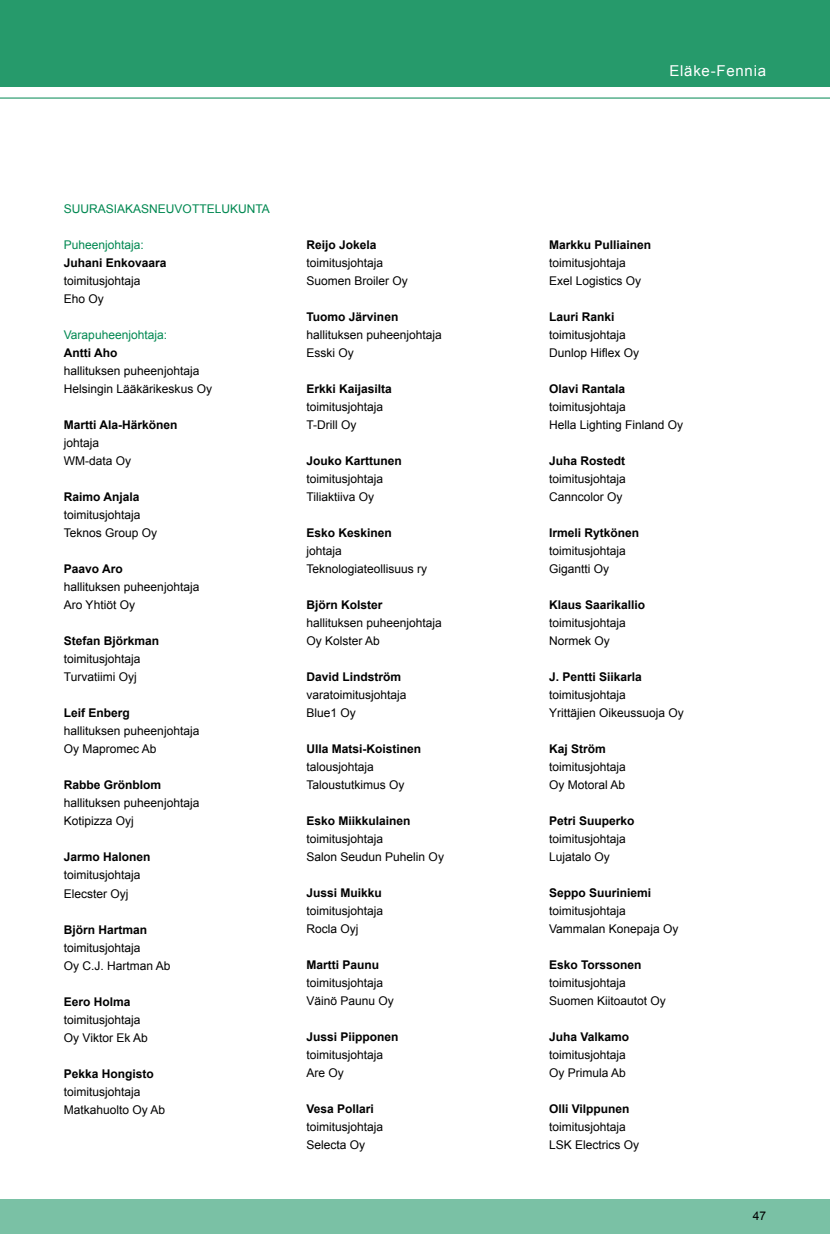
<style>
.page{position:relative;width:830px;height:1234px;background:#fff}
.page>*{position:absolute;margin:0;border:0;box-sizing:border-box;transform-origin:0 0}
.t1{font:15px "Arial";letter-spacing:.05em;color:#fff}
.t2{font:12px/18px "Arial";color:#000}
.t3{font:700 12px "Arial";color:#000}
.t4{font:12px "Arial";color:#008851}
</style>
<div class="page">
<div style="left:0;top:1199px;width:829px;height:34px;background:#7ac1a5"></div>
<div style="left:0;top:0;width:829px;height:87px;background:#269a6b"></div>
<hr style="left:0;top:98px;width:829px;height:1px;background:#008851">
<p class="t4" style="left:64px;top:202px;width:207px">SUURASIAKASNEUVOTTELUKUNTA</p>
<p class="t4" style="left:64px;top:238px;width:82px">Puheenjohtaja:</p>
<p class="t3" style="left:64px;top:256px;width:104px">Juhani Enkovaara</p>
<p class="t2" style="left:64px;top:272px;width:78px">toimitusjohtaja<br>Eho Oy</p>
<p class="t4" style="left:64px;top:328px;width:105px">Varapuheenjohtaja:</p>
<p class="t3" style="left:64px;top:346px;width:55px">Antti Aho</p>
<p class="t2" style="left:64px;top:362px;width:150px">hallituksen puheenjohtaja<br>Helsingin Lääkärikeskus Oy</p>
<p class="t3" style="left:64px;top:418px;width:115px">Martti Ala-Härkönen</p>
<p class="t2" style="left:64px;top:434px;width:69px">johtaja<br>WM-data Oy</p>
<p class="t3" style="left:64px;top:490px;width:77px">Raimo Anjala</p>
<p class="t2" style="left:64px;top:506px;width:95px">toimitusjohtaja<br>Teknos Group Oy</p>
<p class="t3" style="left:64px;top:562px;width:60px">Paavo Aro</p>
<p class="t2" style="left:64px;top:578px;width:137px">hallituksen puheenjohtaja<br>Aro Yhtiöt Oy</p>
<p class="t3" style="left:64px;top:634px;width:97px">Stefan Björkman</p>
<p class="t2" style="left:64px;top:650px;width:78px">toimitusjohtaja<br>Turvatiimi Oyj</p>
<p class="t3" style="left:64px;top:706px;width:68px">Leif Enberg</p>
<p class="t2" style="left:64px;top:722px;width:137px">hallituksen puheenjohtaja<br>Oy Mapromec Ab</p>
<p class="t3" style="left:64px;top:778px;width:99px">Rabbe Grönblom</p>
<p class="t2" style="left:64px;top:794px;width:137px">hallituksen puheenjohtaja<br>Kotipizza Oyj</p>
<p class="t3" style="left:64px;top:850px;width:88px">Jarmo Halonen</p>
<p class="t2" style="left:64px;top:866px;width:78px">toimitusjohtaja<br>Elecster Oyj</p>
<p class="t3" style="left:64px;top:922px;width:85px">Björn Hartman</p>
<p class="t2" style="left:64px;top:938px;width:108px">toimitusjohtaja<br>Oy C.J. Hartman Ab</p>
<p class="t3" style="left:64px;top:994px;width:68px">Eero Holma</p>
<p class="t2" style="left:64px;top:1010px;width:85px">toimitusjohtaja<br>Oy Viktor Ek Ab</p>
<p class="t3" style="left:64px;top:1066px;width:92px">Pekka Hongisto</p>
<p class="t2" style="left:64px;top:1082px;width:103px">toimitusjohtaja<br>Matkahuolto Oy Ab</p>
<p class="t3" style="left:306px;top:238px;width:72px">Reijo Jokela</p>
<p class="t2" style="left:306px;top:253px;width:103px">toimitusjohtaja<br>Suomen Broiler Oy</p>
<p class="t3" style="left:306px;top:310px;width:93px">Tuomo Järvinen</p>
<p class="t2" style="left:306px;top:325px;width:137px">hallituksen puheenjohtaja<br>Esski Oy</p>
<p class="t3" style="left:306px;top:382px;width:87px">Erkki Kaijasilta</p>
<p class="t2" style="left:306px;top:397px;width:78px">toimitusjohtaja<br>T-Drill Oy</p>
<p class="t3" style="left:306px;top:454px;width:97px">Jouko Karttunen</p>
<p class="t2" style="left:306px;top:469px;width:78px">toimitusjohtaja<br>Tiliaktiiva Oy</p>
<p class="t3" style="left:306px;top:526px;width:87px">Esko Keskinen</p>
<p class="t2" style="left:306px;top:541px;width:122px">johtaja<br>Teknologiateollisuus ry</p>
<p class="t3" style="left:306px;top:598px;width:78px">Björn Kolster</p>
<p class="t2" style="left:306px;top:613px;width:137px">hallituksen puheenjohtaja<br>Oy Kolster Ab</p>
<p class="t3" style="left:306px;top:670px;width:96px">David Lindström</p>
<p class="t2" style="left:306px;top:685px;width:102px">varatoimitusjohtaja<br>Blue1 Oy</p>
<p class="t3" style="left:306px;top:742px;width:116px">Ulla Matsi-Koistinen</p>
<p class="t2" style="left:306px;top:757px;width:100px">talousjohtaja<br>Taloustutkimus Oy</p>
<p class="t3" style="left:306px;top:814px;width:106px">Esko Miikkulainen</p>
<p class="t2" style="left:306px;top:829px;width:139px">toimitusjohtaja<br>Salon Seudun Puhelin Oy</p>
<p class="t3" style="left:306px;top:886px;width:77px">Jussi Muikku</p>
<p class="t2" style="left:306px;top:901px;width:78px">toimitusjohtaja<br>Rocla Oyj</p>
<p class="t3" style="left:306px;top:958px;width:74px">Martti Paunu</p>
<p class="t2" style="left:306px;top:973px;width:89px">toimitusjohtaja<br>Väinö Paunu Oy</p>
<p class="t3" style="left:306px;top:1030px;width:94px">Jussi Piipponen</p>
<p class="t2" style="left:306px;top:1045px;width:78px">toimitusjohtaja<br>Are Oy</p>
<p class="t3" style="left:306px;top:1102px;width:69px">Vesa Pollari</p>
<p class="t2" style="left:306px;top:1117px;width:78px">toimitusjohtaja<br>Selecta Oy</p>
<p class="t1" style="left:669px;top:63px;width:98px">Eläke-Fennia</p>
<p class="t3" style="left:549px;top:238px;width:104px">Markku Pulliainen</p>
<p class="t2" style="left:549px;top:253px;width:94px">toimitusjohtaja<br>Exel Logistics Oy</p>
<p class="t3" style="left:549px;top:310px;width:67px">Lauri Ranki</p>
<p class="t2" style="left:549px;top:325px;width:92px">toimitusjohtaja<br>Dunlop Hiflex Oy</p>
<p class="t3" style="left:549px;top:382px;width:78px">Olavi Rantala</p>
<p class="t2" style="left:549px;top:397px;width:136px">toimitusjohtaja<br>Hella Lighting Finland Oy</p>
<p class="t3" style="left:549px;top:454px;width:78px">Juha Rostedt</p>
<p class="t2" style="left:549px;top:469px;width:78px">toimitusjohtaja<br>Canncolor Oy</p>
<p class="t3" style="left:549px;top:526px;width:92px">Irmeli Rytkönen</p>
<p class="t2" style="left:549px;top:541px;width:78px">toimitusjohtaja<br>Gigantti Oy</p>
<p class="t3" style="left:549px;top:598px;width:98px">Klaus Saarikallio</p>
<p class="t2" style="left:549px;top:613px;width:78px">toimitusjohtaja<br>Normek Oy</p>
<p class="t3" style="left:549px;top:670px;width:94px">J. Pentti Siikarla</p>
<p class="t2" style="left:549px;top:685px;width:136px">toimitusjohtaja<br>Yrittäjien Oikeussuoja Oy</p>
<p class="t3" style="left:549px;top:742px;width:58px">Kaj Ström</p>
<p class="t2" style="left:549px;top:757px;width:78px">toimitusjohtaja<br>Oy Motoral Ab</p>
<p class="t3" style="left:549px;top:814px;width:87px">Petri Suuperko</p>
<p class="t2" style="left:549px;top:829px;width:78px">toimitusjohtaja<br>Lujatalo Oy</p>
<p class="t3" style="left:549px;top:886px;width:104px">Seppo Suuriniemi</p>
<p class="t2" style="left:549px;top:901px;width:131px">toimitusjohtaja<br>Vammalan Konepaja Oy</p>
<p class="t3" style="left:549px;top:958px;width:94px">Esko Torssonen</p>
<p class="t2" style="left:549px;top:973px;width:118px">toimitusjohtaja<br>Suomen Kiitoautot Oy</p>
<p class="t3" style="left:549px;top:1030px;width:82px">Juha Valkamo</p>
<p class="t2" style="left:549px;top:1045px;width:78px">toimitusjohtaja<br>Oy Primula Ab</p>
<p class="t3" style="left:549px;top:1102px;width:82px">Olli Vilppunen</p>
<p class="t2" style="left:549px;top:1117px;width:92px">toimitusjohtaja<br>LSK Electrics Oy</p>
<p class="t2" style="left:752px;top:1205px;width:15px">47</p>
</div>
